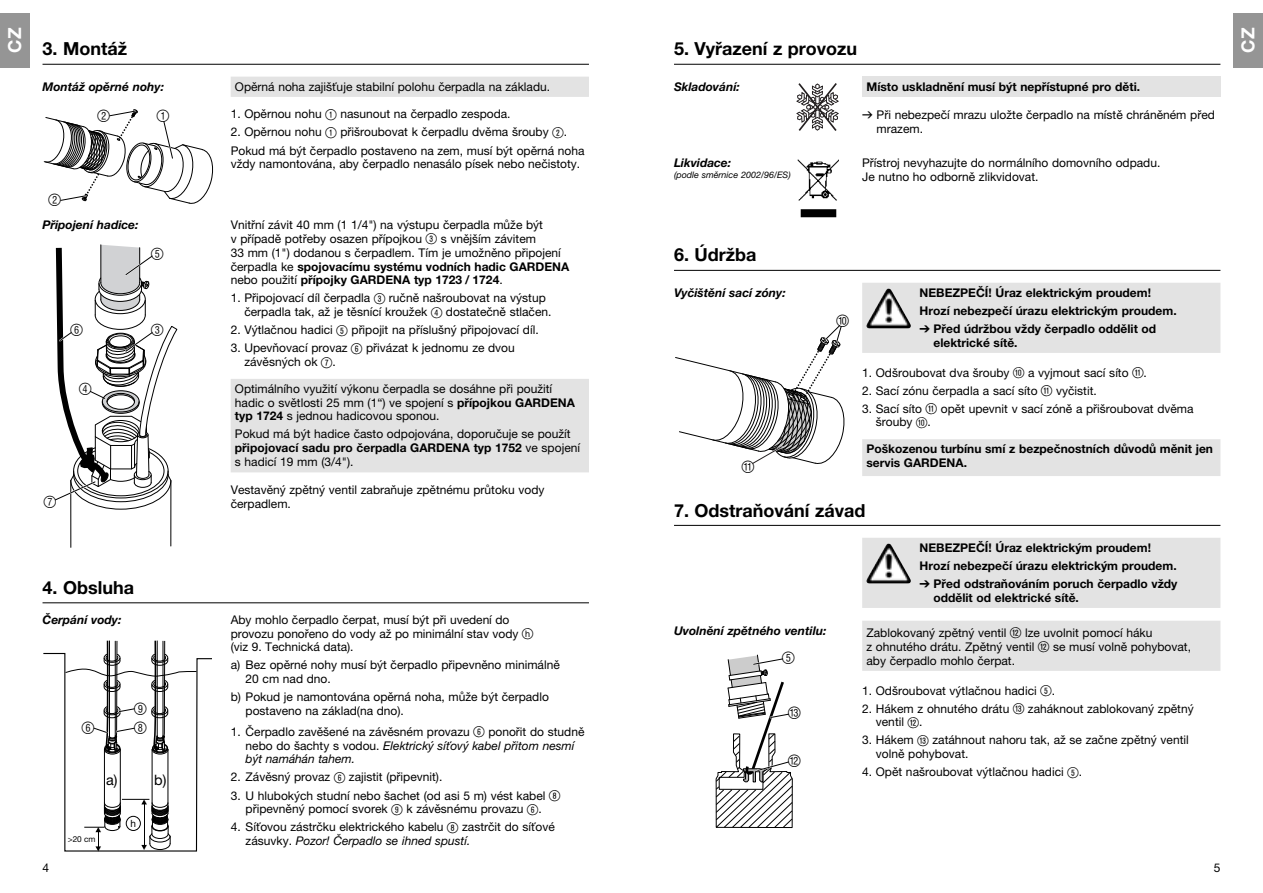
<style>
.page{position:relative;width:1263px;height:893px;background:#fff}
.page>*{position:absolute;margin:0;border:0;box-sizing:border-box;transform-origin:0 0}
.t1{font:700 18px "GARDENA Pro";color:#000}
.t2{font:700 18px "GARDENA Pro";color:#fff}
.t3{font:16.5px "Ziffern";color:#000}
.t4{font:16.35px "Ziffern";color:#000}
.t5{font:16.2px "Ziffern";color:#000}
.t6{font:14.4px "GARDENA Pro";color:#000}
.t7{font:12px/13.8px "GARDENA Pro";color:#000}
.t8{font:700 12px/18px "GARDENA Pro";color:#000}
.t9{font:italic 700 12px "GARDENA Pro";color:#000}
.t10{font:9.9px "GARDENA Pro";color:#000}
.t11{font:italic 9px "GARDENA Pro";color:#000}
.t12{font:8.25px "GARDENA Pro";color:#000}
.s1{font-family:"Ziffernim Kreisund Quadrat BQ";font-size:15px}
.s2{font-weight:700}
.s3{font-size:9px}
.s4{font-style:italic}
.s5{font-family:"Formdruck"}
.s6{font-family:"Formdruck";font-weight:400}
</style>
<div class="page">
<svg style="left:231px;top:77px;width:358px;height:395px"></svg>
<hr style="left:43px;top:64px;width:546px;height:1px;background:#000">
<svg style="left:44px;top:109px;width:169px;height:95px"></svg>
<svg style="left:55px;top:244px;width:123px;height:304px"></svg>
<hr style="left:43px;top:602px;width:546px;height:1px;background:#000">
<svg style="left:43px;top:640px;width:169px;height:212px"></svg>
<div style="left:862px;top:77px;width:358px;height:20px;background:#e3e3e3"></div>
<hr style="left:674px;top:64px;width:546px;height:1px;background:#000">
<svg style="left:796px;top:83px;width:43px;height:48px"></svg>
<img style="left:797px;top:159px;width:41px;height:58px">
<svg style="left:862px;top:283px;width:358px;height:193px;fill:#e3e3e3"></svg>
<hr style="left:674px;top:270px;width:546px;height:1px;background:#000">
<svg style="left:675px;top:325px;width:170px;height:139px"></svg>
<img style="left:888px;top:289px;width:11px;height:15px">
<svg style="left:862px;top:538px;width:358px;height:133px;background:#e3e3e3"></svg>
<hr style="left:674px;top:525px;width:546px;height:1px;background:#000">
<img style="left:888px;top:544px;width:11px;height:15px">
<svg style="left:715px;top:654px;width:78px;height:174px"></svg>
<div style="left:0;top:13px;width:30px;height:55px;background:#959595"></div>
<div style="left:1233px;top:13px;width:30px;height:55px;background:#959595"></div>
<h1 class="t2" style="left:9px;top:53px;width:27px;rotate:-90deg">CZ</h1>
<h1 class="t1" style="left:43px;top:43px;width:86px">3. Montáž</h1>
<p class="t9" style="left:43px;top:82px;width:123px">Montáž opěrné nohy:</p>
<h3 class="t4" style="left:97px;top:107px;width:15px">2</h3>
<h3 class="t4" style="left:157px;top:107px;width:15px">1</h3>
<h3 class="t4" style="left:48px;top:191px;width:15px">2</h3>
<p class="t9" style="left:43px;top:220px;width:97px">Připojení hadice:</p>
<h3 class="t5" style="left:151px;top:244px;width:14px">5</h3>
<h3 class="t5" style="left:70px;top:321px;width:14px">6</h3>
<h3 class="t5" style="left:79px;top:380px;width:14px">4</h3>
<h3 class="t5" style="left:151px;top:321px;width:14px">3</h3>
<h3 class="t5" style="left:44px;top:493px;width:14px">7</h3>
<h1 class="t1" style="left:43px;top:581px;width:93px">4. Obsluha</h1>
<p class="t9" style="left:43px;top:615px;width:81px">Čerpání vody:</p>
<h3 class="t4" style="left:134px;top:699px;width:15px">9</h3>
<h3 class="t4" style="left:82px;top:719px;width:15px">6</h3>
<h3 class="t4" style="left:134px;top:719px;width:15px">8</h3>
<p class="t7" style="left:43px;top:862px;width:8px">4</p>
<p class="t12" style="left:68px;top:836px;width:29px">&gt;20 cm</p>
<p class="t6" style="left:106px;top:775px;width:13px">a)</p>
<p class="t6" style="left:154px;top:775px;width:14px">b)</p>
<p class="t10" style="left:130px;top:820px;width:7px">h</p>
<p class="t7" style="left:235px;top:81px;width:317px">Opěrná noha zajišťuje stabilní polohu čerpadla na základu.</p>
<p class="t7" style="left:231px;top:109px;width:281px">1. Opěrnou nohu <span class="s1">1</span> nasunout na čerpadlo zespoda.</p>
<p class="t7" style="left:231px;top:125px;width:355px;line-height:18px">2. Opěrnou nohu <span class="s1">1</span> přišroubovat k čerpadlu dvěma šrouby <span class="s1">2</span>.<br>Pokud má být čerpadlo postaveno na zem, musí být opěrná noha</p>
<p class="t7" style="left:231px;top:159px;width:351px">vždy namontována, aby čerpadlo nenasálo písek nebo nečistoty.</p>
<p class="t7" style="left:231px;top:219px;width:340px">Vnitřní závit 40 mm (1 1/4") na výstupu čerpadla může být<br>v případě potřeby osazen přípojkou <span class="s1">3</span> s vnějším závitem<br>33 mm (1") dodanou s čerpadlem. Tím je umožněno připojení čerpadla ke <span class="s2">spojovacímu systému vodních hadic GARDENA </span>nebo použití <span class="s2">přípojky GARDENA typ 1723 / 1724</span>.</p>
<p class="t7" style="left:244px;top:293px;width:309px;text-indent:-14px">1. Připojovací díl čerpadla <span class="s1">3</span> ručně našroubovat na výstup čerpadla tak, až je těsnící kroužek <span class="s1">4</span> dostatečně stlačen.</p>
<p class="t7" style="left:231px;top:325px;width:309px">2. Výtlačnou hadici <span class="s1">5</span> připojit na příslušný připojovací díl.</p>
<p class="t7" style="left:244px;top:343px;width:272px;text-indent:-14px">3. Upevňovací provaz <span class="s1">6</span> přivázat k jednomu ze dvou závěsných ok <span class="s1">7</span>.</p>
<p class="t7" style="left:235px;top:383px;width:342px">Optimálního využití výkonu čerpadla se dosáhne při použití hadic o světlosti 25 mm (1“) ve spojení s <span class="s2">přípojkou GARDENA typ 1724</span> s jednou hadicovou sponou.</p>
<p class="t7" style="left:235px;top:429px;width:347px">Pokud má být hadice často odpojována, doporučuje se použít <span class="s2">připojovací sadu pro čerpadla GARDENA typ 1752</span> ve spojení s hadicí 19 mm (3/4").</p>
<p class="t7" style="left:231px;top:484px;width:315px">Vestavěný zpětný ventil zabraňuje zpětnému průtoku vody čerpadlem.</p>
<p class="t7" style="left:231px;top:614px;width:304px">Aby mohlo čerpadlo čerpat, musí být při uvedení do provozu ponořeno do vody až po minimální stav vody <span class="s1">ß</span><span class="s3">h </span>(viz 9. Technická data).</p>
<p class="t7" style="left:246px;top:660px;width:316px;text-indent:-15px">a) Bez opěrné nohy musí být čerpadlo připevněno minimálně<br>20 cm nad dno.</p>
<p class="t7" style="left:246px;top:692px;width:305px;text-indent:-15px">b) Pokud je namontována opěrná noha, může být čerpadlo postaveno na základ(na dno).</p>
<p class="t7" style="left:246px;top:726px;width:340px;text-indent:-15px">1. Čerpadlo zavěšené na závěsném provazu <span class="s1">6</span> ponořit do studně nebo do šachty s vodou. <span class="s4">Elektrický síťový kabel přitom nesmí být namáhán tahem.</span></p>
<p class="t7" style="left:231px;top:772px;width:213px">2. Závěsný provaz <span class="s1">6</span> zajistit (připevnit).</p>
<p class="t7" style="left:231px;top:790px;width:331px;text-align:center">3. U hlubokých studní nebo šachet (od asi 5 m) vést kabel <span class="s1">8 </span>připevněný pomocí svorek <span class="s1">9</span> k závěsnému provazu <span class="s1">6</span>.</p>
<p class="t7" style="left:246px;top:822px;width:311px;text-indent:-15px">4. Síťovou zástrčku elektrického kabelu <span class="s1">8</span> zastrčit do síťové zásuvky. <span class="s4">Pozor! Čerpadlo se ihned spustí.</span></p>
<h1 class="t1" style="left:674px;top:43px;width:185px">5. Vyřazení z provozu</h1>
<p class="t9" style="left:674px;top:82px;width:67px">Skladování:</p>
<p class="t8" style="left:866px;top:79px;width:275px">Místo uskladnění musí být nepřístupné pro děti.</p>
<p class="t7" style="left:876px;top:109px;width:340px;text-indent:-14px"><span class="s5">v</span> Při nebezpečí mrazu uložte čerpadlo na místě chráněném před mrazem.</p>
<p class="t9" style="left:674px;top:158px;width:59px">Likvidace:</p>
<p class="t11" style="left:674px;top:172px;width:118px">(podle směrnice 2002/96/ES)</p>
<p class="t7" style="left:862px;top:157px;width:300px">Přístroj nevyhazujte do normálního domovního odpadu.<br>Je nutno ho odborně zlikvidovat.</p>
<h1 class="t1" style="left:674px;top:249px;width:84px">6. Údržba</h1>
<p class="t9" style="left:674px;top:288px;width:113px">Vyčištění sací zóny:</p>
<p class="t8" style="left:919px;top:285px;width:259px">NEBEZPEČÍ! Úraz elektrickým proudem!<br>Hrozí nebezpečí úrazu elektrickým proudem.<br><span class="s6">V</span> Před údržbou vždy čerpadlo oddělit od</p>
<p class="t8" style="left:933px;top:335px;width:86px">elektrické sítě.</p>
<p class="t7" style="left:862px;top:367px;width:286px">1. Odšroubovat dva šrouby <span class="s1">0</span> a vyjmout sací síto <span class="s1">Q</span>.</p>
<p class="t7" style="left:862px;top:385px;width:236px">2. Sací zónu čerpadla a sací síto <span class="s1">Q</span> vyčistit.</p>
<p class="t7" style="left:876px;top:403px;width:319px;text-indent:-14px">3. Sací síto <span class="s1">Q</span> opět upevnit v sací zóně a přišroubovat dvěma šrouby <span class="s1">0</span>.</p>
<p class="t8" style="left:866px;top:443px;width:348px;line-height:13.8px">Poškozenou turbínu smí z bezpečnostních důvodů měnit jen servis GARDENA.</p>
<h1 class="t1" style="left:674px;top:504px;width:193px">7. Odstraňování závad</h1>
<p class="t8" style="left:919px;top:540px;width:259px">NEBEZPEČÍ! Úraz elektrickým proudem!<br>Hrozí nebezpečí úrazu elektrickým proudem.<br><span class="s6">V</span> Před odstraňováním poruch čerpadlo vždy</p>
<p class="t8" style="left:933px;top:590px;width:147px">oddělit od elektrické sítě.</p>
<p class="t9" style="left:674px;top:626px;width:154px">Uvolnění zpětného ventilu:</p>
<h2 class="t3" style="left:782px;top:648px;width:15px">5</h2>
<h3 class="t4" style="left:836px;top:311px;width:15px">0</h3>
<h3 class="t4" style="left:742px;top:458px;width:15px">!</h3>
<p class="t7" style="left:866px;top:627px;width:326px">Zablokovaný zpětný ventil <span class="s1">W</span> lze uvolnit pomocí háku<br>z ohnutého drátu. Zpětný ventil <span class="s1">W</span> se musí volně pohybovat, aby čerpadlo mohlo čerpat.</p>
<p class="t7" style="left:862px;top:685px;width:194px">1. Odšroubovat výtlačnou hadici <span class="s1">5</span>.</p>
<p class="t7" style="left:876px;top:703px;width:319px;text-indent:-14px">2. Hákem z ohnutého drátu <span class="s1">E</span> zaháknout zablokovaný zpětný ventil <span class="s1">W</span>.</p>
<p class="t7" style="left:876px;top:735px;width:314px;text-indent:-14px">3. Hákem <span class="s1">E</span> zatáhnout nahoru tak, až se začne zpětný ventil volně pohybovat.</p>
<p class="t7" style="left:862px;top:767px;width:221px">4. Opět našroubovat výtlačnou hadici <span class="s1">5</span>.</p>
<h2 class="t3" style="left:788px;top:703px;width:14px">#</h2>
<h2 class="t3" style="left:788px;top:751px;width:15px">"</h2>
<h1 class="t2" style="left:1242px;top:53px;width:27px;rotate:-90deg">CZ</h1>
<p class="t7" style="left:1214px;top:862px;width:8px">5</p>
</div>
